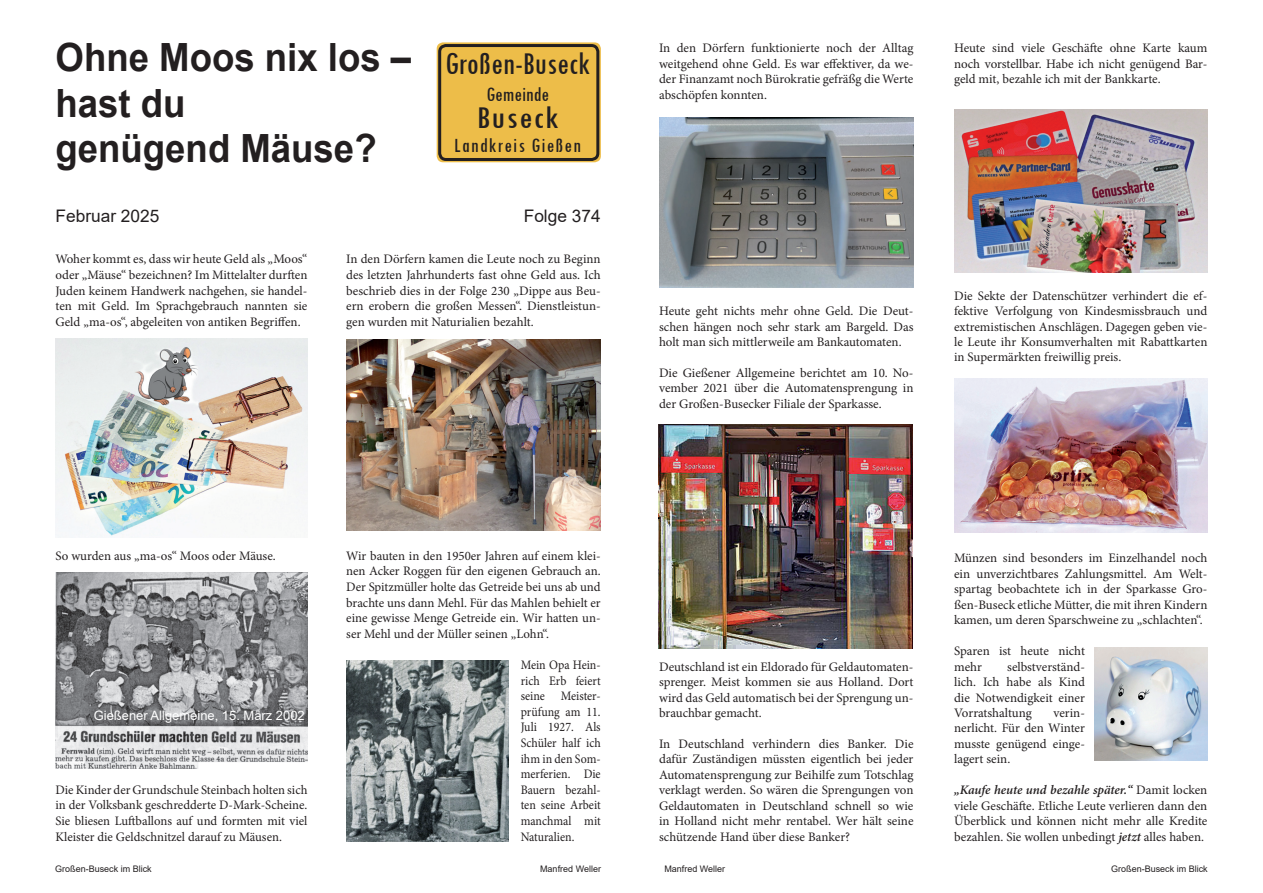
<style>
.page{position:relative;width:1263px;height:893px;background:#fff}
.page>*{position:absolute;margin:0;border:0;box-sizing:border-box;transform-origin:0 0}
.t1{font:700 38.85px/45.5px "Arial";color:#231f20;scale:.94 1}
.t2{font:condensed 33px "Tw Cen";color:#231f20}
.t3{font:condensed 33px "Tw Cen";color:#231f20;scale:1.13 1}
.t4{font:condensed 21px "Tw Cen";letter-spacing:.06em;color:#231f20}
.t5{font:condensed 21px "Tw Cen";color:#231f20}
.t6{font:17.25px "Arial";color:#231f20}
.t7{font:12.9px/15.5px "Minion Pro";color:#231f20;text-align:justify}
.t8{font:12.9px/15.6px "Minion Pro";color:#231f20;text-align:justify;scale:.92 1}
.t9{font:12.9px "Arial";color:#fff}
.t10{font:9px "Arial";color:#231f20}
.s1{font-weight:600;font-style:italic}
</style>
<div class="page">
<div style="left:437px;top:42px;width:164px;height:120px;background:#edbd49;border-radius:6px"></div>
<div style="left:438px;top:44px;width:161px;height:117px;border:3px solid #231f20;border-radius:6px"></div>
<img style="left:55px;top:338px;width:252px;height:200px">
<img style="left:55px;top:572px;width:252px;height:197px">
<img style="left:659px;top:424px;width:254px;height:224px">
<img style="left:659px;top:118px;width:254px;height:169px">
<img style="left:1094px;top:647px;width:114px;height:113px">
<img style="left:346px;top:660px;width:163px;height:182px">
<div style="left:198px;top:762px;width:112px;height:13px;background:#fff"></div>
<img style="left:954px;top:110px;width:253px;height:163px">
<img style="left:954px;top:378px;width:253px;height:155px">
<img style="left:346px;top:340px;width:254px;height:190px">
<h1 class="t1" style="left:56px;top:35px;width:380px">Ohne Moos nix los – hast du<br>genügend Mäuse?</h1>
<h3 class="t6" style="left:56px;top:204px;width:105px">Februar 2025</h3>
<h3 class="t6" style="left:524px;top:204px;width:78px">Folge 374</h3>
<h2 class="t2" style="left:445px;top:44px;width:147px">Großen-Buseck</h2>
<h3 class="t5" style="left:486px;top:82px;width:64px">Gemeinde</h3>
<h2 class="t3" style="left:477px;top:98px;width:74px">Buseck</h2>
<h3 class="t4" style="left:454px;top:133px;width:128px">Landkreis Gießen</h3>
<p class="t7" style="left:55px;top:252px;width:253px">Woher kommt es, dass wir heute Geld als „Moos“ oder „Mäuse“ bezeichnen? Im Mittelalter durften Juden keinem Handwerk nachgehen, sie handel&shy;ten mit Geld. Im Sprachgebrauch nannten sie Geld „ma-os“, abgeleiten von antiken Begriffen.</p>
<p class="t7" style="left:346px;top:252px;width:256px">In den Dörfern kamen die Leute noch zu Beginn des letzten Jahrhunderts fast ohne Geld aus. Ich beschrieb dies in der Folge 230 „Dippe aus Beu&shy;ern erobern die großen Messen“. Dienstleistun&shy;gen wurden mit Naturialien bezahlt.</p>
<p class="t7" style="left:55px;top:548px;width:222px">So wurden aus „ma-os“ Moos oder Mäuse.</p>
<p class="t9" style="left:94px;top:706px;width:213px">Gießener Allgemeine, 15. März 2002</p>
<p class="t7" style="left:55px;top:782px;width:253px">Die Kinder der Grundschule Steinbach holten sich in der Volksbank geschredderte D-Mark-Scheine.<br>Sie bliesen Luftballons auf und formten mit viel Kleister die Geldschnitzel darauf zu Mäusen.</p>
<p class="t7" style="left:346px;top:548px;width:256px">Wir bauten in den 1950er Jahren auf einem klei&shy;nen Acker Roggen für den eigenen Gebrauch an.<br>Der Spitzmüller holte das Getreide bei uns ab und brachte uns dann Mehl. Für das Mahlen behielt er eine gewisse Menge Getreide ein. Wir hatten un&shy;ser Mehl und der Müller seinen „Lohn“.</p>
<p class="t8" style="left:521px;top:657px;width:88px">Mein Opa Hein&shy;rich Erb feiert seine Meister&shy;prüfung am 11.<br>Juli 1927. Als Schüler half ich ihm in den Som&shy;merferien. Die Bauern bezahl&shy;ten seine Arbeit manchmal mit Naturalien.</p>
<p class="t7" style="left:659px;top:41px;width:256px">In den Dörfern funktionierte noch der Alltag weitgehend ohne Geld. Es war effektiver, da we&shy;der Finanzamt noch Bürokratie gefräßg die Werte abschöpfen konnten.</p>
<p class="t7" style="left:954px;top:40px;width:255px">Heute sind viele Geschäfte ohne Karte kaum noch vorstellbar. Habe ich nicht genügend Bar&shy;geld mit, bezahle ich mit der Bankkarte.</p>
<p class="t7" style="left:659px;top:303px;width:256px">Heute geht nichts mehr ohne Geld. Die Deut&shy;schen hängen noch sehr stark am Bargeld. Das holt man sich mittlerweile am Bankautomaten.</p>
<p class="t7" style="left:659px;top:365px;width:256px">Die Gießener Allgemeine berichtet am 10. No&shy;vember 2021 über die Automatensprengung in der Großen-Busecker Filiale der Sparkasse.</p>
<p class="t7" style="left:954px;top:288px;width:255px">Die Sekte der Datenschützer verhindert die ef&shy;fektive Verfolgung von Kindesmissbrauch und extremistischen Anschlägen. Dagegen geben vie&shy;le Leute ihr Konsumverhalten mit Rabattkarten in Supermärkten freiwillig preis.</p>
<p class="t7" style="left:659px;top:659px;width:256px">Deutschland ist ein Eldorado für Geldautomaten&shy;sprenger. Meist kommen sie aus Holland. Dort wird das Geld automatisch bei der Sprengung un&shy;brauchbar gemacht.</p>
<p class="t7" style="left:659px;top:736px;width:256px">In Deutschland verhindern dies Banker. Die dafür Zuständigen müssten eigentlich bei jeder Automatensprengung zur Beihilfe zum Totschlag verklagt werden. So wären die Sprengungen von Geldautomaten in Deutschland schnell so wie in Holland nicht mehr rentabel. Wer hält seine schützende Hand über diese Banker?</p>
<p class="t7" style="left:954px;top:551px;width:255px">Münzen sind besonders im Einzelhandel noch ein unverzichtbares Zahlungsmittel. Am Welt&shy;spartag beobachtete ich in der Sparkasse Gro&shy;ßen-Buseck etliche Mütter, die mit ihren Kindern kamen, um deren Sparschweine zu „schlachten“.</p>
<p class="t7" style="left:954px;top:643px;width:132px">Sparen ist heute nicht mehr</p>
<p class="t7" style="left:954px;top:659px;width:132px;text-indent:53px">selbstverständ&shy;lich. Ich habe als Kind die Notwendigkeit einer Vorratshaltung</p>
<p class="t7" style="left:954px;top:705px;width:132px;text-indent:99px">verin&shy;nerlicht. Für den Winter musste genügend einge&shy;lagert sein.</p>
<p class="t7" style="left:954px;top:782px;width:255px"><span class="s1">„Kaufe heute und bezahle später.“</span> Damit locken viele Geschäfte. Etliche Leute verlieren dann den Überblick und können nicht mehr alle Kredite bezahlen. Sie wollen unbedingt <span class="s1">jetzt</span> alles haben.</p>
<p class="t10" style="left:55px;top:862px;width:98px">Großen-Buseck im Blick</p>
<p class="t10" style="left:540px;top:862px;width:62px">Manfred Weller</p>
<p class="t10" style="left:664px;top:862px;width:62px">Manfred Weller</p>
<p class="t10" style="left:1111px;top:862px;width:98px">Großen-Buseck im Blick</p>
</div>
